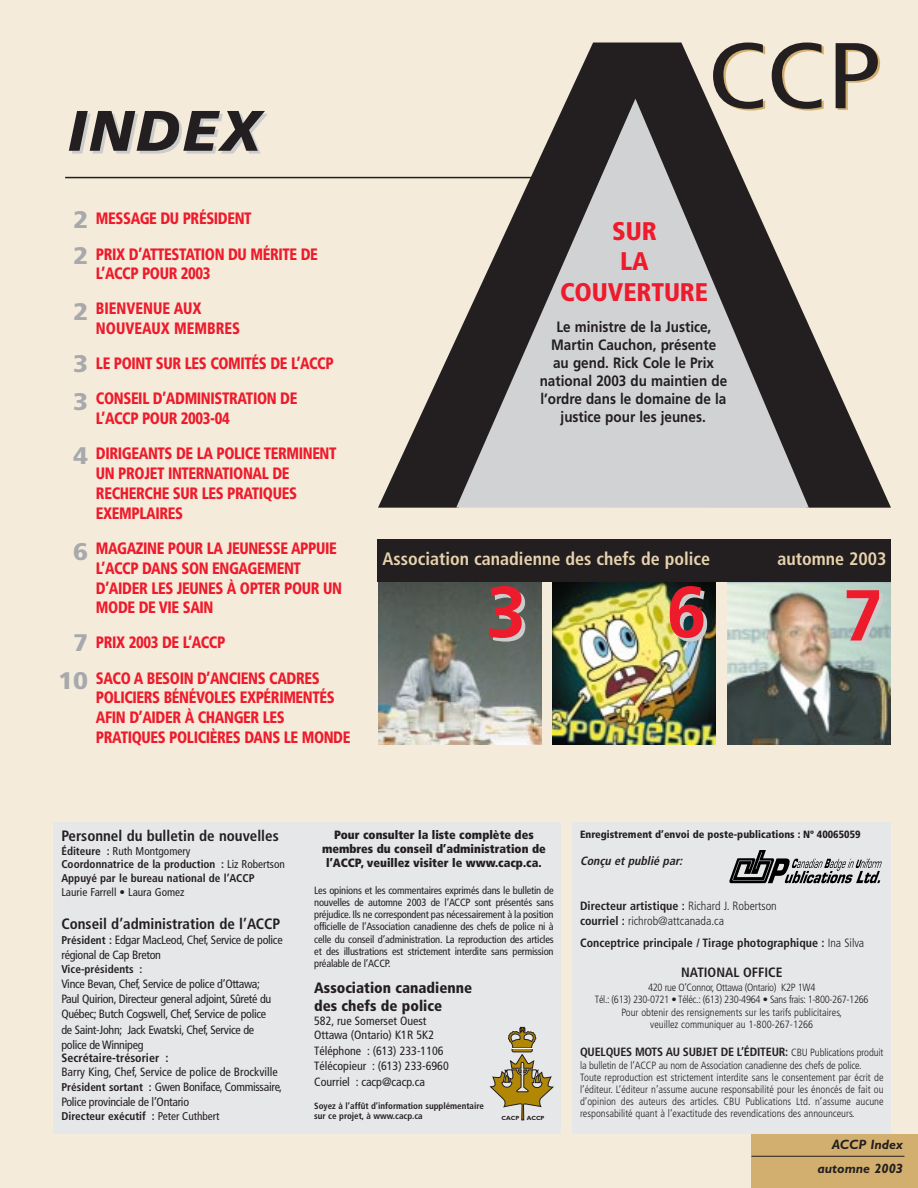
<style>
.page{position:relative;width:918px;height:1188px;background:#f4ebda}
.page>*{position:absolute;margin:0;border:0;box-sizing:border-box;transform-origin:0 0}
.t1{font:700 72px "Frutiger";color:#ee1b2c}
.t2{font:italic 900 57px "Frutiger";letter-spacing:.045em;color:#231f20}
.t3{font:900 condensed 25.5px/30.6px "Frutiger";letter-spacing:-.005em;color:#ee1b2c;text-align:center}
.t4{font:900 condensed 24px/36px "Frutiger";color:#a8a9ad;scale:1.2 1}
.t5{font:700 condensed 18px "Frutiger";color:#e7d3ae}
.t6{font:900 condensed 16.5px/19.8px "Frutiger";letter-spacing:-.025em;color:#ee1b2c;scale:.9 1}
.t7{font:700 15px/18px "Frutiger";color:#231f20;text-align:center;scale:.9 1}
.t8{font:700 condensed 15px "Frutiger";color:#231f20}
.t9{font:900 condensed 15px/18px "Frutiger";color:#231f20}
.t10{font:italic 700 13.5px/24px "Gill Sans";color:#231f20;text-align:right}
.t11{font:700 condensed 13.5px "Frutiger";color:#231f20}
.t12{font:condensed 12px/15.1px "Frutiger";letter-spacing:-.025em;color:#231f20}
.t13{font:700 condensed 12px "Frutiger";color:#231f20}
.t14{font:condensed 12px/15.5px "Frutiger";color:#231f20}
.t15{font:900 condensed 12px/14.1px "Frutiger";color:#231f20;text-align:center}
.t16{font:300 condensed 12px/14.4px "Frutiger";color:#231f20}
.t17{font:italic 700 condensed 12px "Frutiger";color:#231f20}
.t18{font:700 condensed 11.25px/13.6px "Frutiger";color:#231f20}
.t19{font:condensed 11.25px "Frutiger";color:#231f20}
.t20{font:300 condensed 10.5px/11.9px "Frutiger";color:#231f20;text-align:center}
.t21{font:condensed 10.5px/12.3px "Frutiger";letter-spacing:-.02em;color:#231f20;text-align:justify}
.t22{font:900 condensed 10.5px "Frutiger";color:#231f20}
.t23{font:700 condensed 9px/10.8px "Frutiger";color:#231f20}
.t24{font:700 6px "Gill Sans";color:#231f20}
.s1{font-weight:400}
.s2{font-weight:700;font-size:11.25px}
.s3{font-weight:700}
.s4{font-weight:300}
.s5{font-weight:300;font-size:10.5px}
</style>
<div class="page">
<div style="left:573px;top:823px;width:318px;height:311px;background:#e6e7e9"></div>
<div style="left:54px;top:822px;width:507px;height:312px;background:#e6e7e9"></div>
<div style="left:752px;top:1134px;width:166px;height:54px;background:#d2af6e"></div>
<hr style="left:752px;top:1156px;width:152px;height:1px;background:#231f20">
<svg style="left:489px;top:1027px;width:65px;height:93px"></svg>
<svg style="left:729px;top:850px;width:153px;height:33px"></svg>
<svg style="left:378px;top:43px;width:513px;height:465px"></svg>
<svg style="left:456px;top:99px;width:353px;height:409px;fill:#d1d2d4"></svg>
<hr style="left:0;top:256px;width:1px;height:367px;background:#fff">
<img style="left:378px;top:582px;width:163px;height:162px">
<img style="left:553px;top:582px;width:163px;height:162px">
<img style="left:728px;top:582px;width:163px;height:162px">
<hr style="left:65px;top:177px;width:485px;height:1px;background:#231f20">
<div style="left:378px;top:540px;width:513px;height:42px;background:#231f20"></div>
<h2 class="t2" style="left:68px;top:108px;width:195px">INDEX</h2>
<h3 class="t4" style="left:73px;top:204px;width:14px">2<br>2</h3>
<h3 class="t4" style="left:73px;top:287px;width:14px;line-height:52.5px">2<br>3</h3>
<h3 class="t4" style="left:73px;top:385px;width:14px">3</h3>
<h3 class="t4" style="left:73px;top:439px;width:14px">4</h3>
<h3 class="t4" style="left:73px;top:535px;width:14px">6</h3>
<h3 class="t4" style="left:58px;top:626px;width:26px;line-height:37.5px;text-align:right">7<br>10</h3>
<h3 class="t6" style="left:96px;top:203px;width:248px;line-height:35.1px">MESSAGE DU PRÉSIDENT<br>PRIX D’ATTESTATION DU MÉRITE DE</h3>
<h3 class="t6" style="left:96px;top:257px;width:129px;line-height:35.1px">L’ACCP POUR 2003<br>BIENVENUE AUX</h3>
<h3 class="t6" style="left:96px;top:312px;width:266px;line-height:35.1px">NOUVEAUX MEMBRES<br>LE POINT SUR LES COMITÉS DE L’ACCP<br>CONSEIL D’ADMINISTRATION DE</h3>
<h3 class="t6" style="left:96px;top:402px;width:269px;line-height:35.1px">L’ACCP POUR 2003-04<br>DIRIGEANTS DE LA POLICE TERMINENT</h3>
<h3 class="t6" style="left:96px;top:465px;width:225px">UN PROJET INTERNATIONAL DE<br>RECHERCHE SUR LES PRATIQUES<br>EXEMPLAIRES</h3>
<h3 class="t6" style="left:96px;top:540px;width:275px">MAGAZINE POUR LA JEUNESSE APPUIE<br>L’ACCP DANS SON ENGAGEMENT<br>D’AIDER LES JEUNES À OPTER POUR UN<br>MODE DE VIE SAIN</h3>
<h3 class="t6" style="left:96px;top:626px;width:250px;line-height:35.1px">PRIX 2003 DE L’ACCP<br>SACO A BESOIN D’ANCIENS CADRES</h3>
<h3 class="t6" style="left:96px;top:689px;width:284px">POLICIERS BÉNÉVOLES EXPÉRIMENTÉS<br>AFIN D’AIDER À CHANGER LES<br>PRATIQUES POLICIÈRES DANS LE MONDE</h3>
<h3 class="t3" style="left:560px;top:218px;width:150px">SUR<br>LA<br>COUVERTURE</h3>
<h3 class="t7" style="left:540px;top:319px;width:210px">Le ministre de la Justice,<br>Martin Cauchon, présente<br>au gend. Rick Cole le Prix national 2003 du maintien de l’ordre dans le domaine de la justice pour les jeunes.</h3>
<h3 class="t5" style="left:382px;top:552px;width:329px">Association canadienne des chefs de police</h3>
<h3 class="t5" style="left:777px;top:552px;width:111px">automne 2003</h3>
<h1 class="t1" style="left:486px;top:583px;width:42px">3</h1>
<h1 class="t1" style="left:667px;top:583px;width:42px">6</h1>
<h1 class="t1" style="left:843px;top:586px;width:42px">7</h1>
<h3 class="t8" style="left:61px;top:830px;width:219px">Personnel du bulletin de nouvelles</h3>
<p class="t18" style="left:61px;top:845px;width:225px">Éditeure : <span class="s1">Ruth Montgomery<br></span>Coordonnatrice de la production : <span class="s1">Liz Robertson<br></span>Appuyé par le bureau national de l’ACCP</p>
<p class="t19" style="left:61px;top:887px;width:125px">Laurie Farrell • Laura Gomez</p>
<h3 class="t8" style="left:61px;top:918px;width:220px">Conseil d’administration de l’ACCP</h3>
<p class="t12" style="left:61px;top:933px;width:223px"><span class="s2">Président :</span> Edgar MacLeod, Chef, Service de police régional de Cap Breton</p>
<p class="t18" style="left:61px;top:963px;width:83px">Vice-présidents :</p>
<p class="t12" style="left:61px;top:977px;width:211px">Vince Bevan, Chef, Service de police d’Ottawa; Paul Quirion, Directeur general adjoint, Sûreté du Québec; Butch Cogswell, Chef, Service de police de Saint-John; Jack Ewatski, Chef, Service de police de Winnipeg</p>
<p class="t13" style="left:61px;top:1053px;width:109px">Secrétaire-trésorier :</p>
<p class="t12" style="left:61px;top:1065px;width:222px">Barry King, Chef, Service de police de Brockville<br><span class="s2">Président sortant :</span> Gwen Boniface, Commissaire,<br>Police provinciale de l’Ontario</p>
<p class="t18" style="left:61px;top:1110px;width:160px">Directeur exécutif : <span class="s1">Peter Cuthbert</span></p>
<p class="t15" style="left:322px;top:829px;width:225px">Pour consulter la liste complète des membres du conseil d’administration de l’ACCP, veuillez visiter le www.cacp.ca.</p>
<p class="t21" style="left:314px;top:885px;width:241px">Les opinions et les commentaires exprimés dans le bulletin de nouvelles de automne 2003 de l’ACCP sont présentés sans préjudice. Ils ne correspondent pas nécessairement à la position officielle de l’Association canadienne des chefs de police ni à celle du conseil d’administration. La reproduction des articles et des illustrations est strictement interdite sans permission préalable de l’ACCP.</p>
<h3 class="t9" style="left:314px;top:980px;width:159px">Association canadienne des chefs de police</h3>
<p class="t14" style="left:314px;top:1015px;width:121px;line-height:14px">582, rue Somerset Ouest<br>Ottawa (Ontario) K1R 5K2</p>
<p class="t14" style="left:314px;top:1044px;width:136px">Téléphone : (613) 233-1106<br>Télécopieur : (613) 233-6960<br>Courriel : cacp@cacp.ca</p>
<p class="t23" style="left:314px;top:1101px;width:171px">Soyez à l’affût d’information supplémentaire sur ce projet, à www.cacp.ca</p>
<p class="t24" style="left:501px;top:1116px;width:45px">CACP ACCP</p>
<p class="t22" style="left:580px;top:830px;width:282px">Enregistrement d’envoi de poste-publications : Nº 40065059</p>
<p class="t17" style="left:580px;top:856px;width:106px">Conçu et publié par:</p>
<p class="t16" style="left:580px;top:900px;width:198px"><span class="s3">Directeur artistique :</span> Richard J. Robertson <span class="s3">courriel :</span> richrob@attcanada.ca</p>
<p class="t13" style="left:580px;top:938px;width:286px">Conceptrice principale / Tirage photographique : <span class="s4">Ina Silva</span></p>
<p class="t11" style="left:681px;top:967px;width:103px">NATIONAL OFFICE</p>
<p class="t20" style="left:595px;top:982px;width:275px;line-height:12.6px">420 rue O’Connor, Ottawa (Ontario) K2P 1W4<br>Tél.: (613) 230-0721 • Téléc.: (613) 230-4964 • Sans frais: 1-800-267-1266<br>Pour obtenir des rensignements sur les tarifs publicitaires,<br>veuillez communiquer au 1-800-267-1266</p>
<p class="t13" style="left:580px;top:1047px;width:305px">QUELQUES MOTS AU SUBJET DE L’ÉDITEUR: <span class="s5">CBU Publications produit</span></p>
<p class="t20" style="left:580px;top:1061px;width:305px;text-align:left">la bulletin de l’ACCP au nom de Association canadienne des chefs de police.<br>Toute reproduction est strictement interdite sans le consentement par écrit de l’éditeur. L’éditeur n’assume aucune responsabilité pour les énoncés de fait ou d’opinion des auteurs des articles. CBU Publications Ltd. n’assume aucune responsabilité quant à l’exactitude des revendications des announceurs.</p>
<p class="t10" style="left:817px;top:1134px;width:87px">ACCP Index automne 2003</p>
</div>
